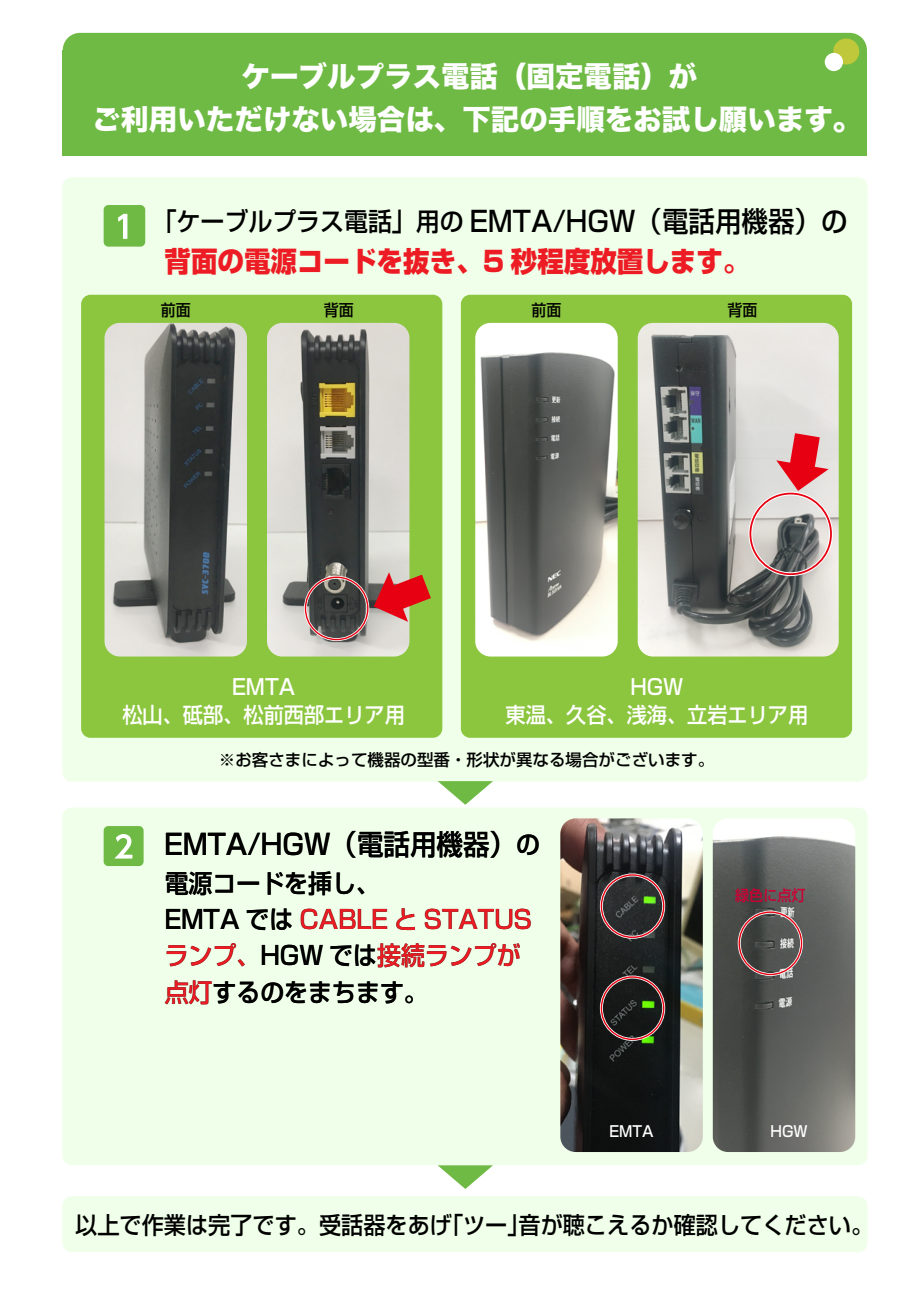
<style>
.page{position:relative;width:919px;height:1289px;background:#fff}
.page>*{position:absolute;margin:0;border:0;box-sizing:border-box;transform-origin:0 0}
.t1{font:28.5px/43.5px "Hira Kaku Std N W8";color:#fff;text-align:center}
.t2{font:800 28.2px/40.2px "Shin Go Pro";color:#ed1c24;scale:.94 1}
.t3{font:500 28.2px "Shin Go Pro";color:#000;scale:.94 1}
.t4{font:500 25.5px/36.3px "Shin Go Pro";color:#000;scale:.94 1}
.t5{font:500 23.55px "Shin Go Pro";color:#000;scale:.94 1}
.t6{font:500 21.45px/27.9px "Shin Go Pro";color:#fff;text-align:center;scale:.94 1}
.t7{font:500 16.5px "Shin Go Pro";color:#000}
.t8{font:500 15.9px "Shin Go Pro";color:#000;scale:.94 1}
.t9{font:500 15px "Shin Go Pro";color:#fff;scale:.94 1}
.t10{font:500 15px "Shin Go Pro";color:#c03;scale:.94 1}
.s1{font-weight:500;font-size:25.5px;color:#000}
.s2{font-weight:500;color:#000}
.s3{font-size:25.5px}
.s4{color:#ed1c24}
</style>
<div class="page">
<div style="left:62px;top:807px;width:805px;height:358px;background:#f0ffe9;border-radius:9px"></div>
<div style="left:62px;top:177px;width:805px;height:604px;background:#f0ffe9;border-radius:9px"></div>
<div style="left:62px;top:1196px;width:805px;height:56px;background:#f0ffe9;border-radius:9px"></div>
<div style="left:63px;top:50px;width:803px;height:105px;background:#6eba44"></div>
<div style="left:63px;top:33px;width:803px;height:34px;background:#6eba44;border-radius:17px"></div>
<div style="left:833px;top:38px;width:26px;height:27px;background:#bfc73b;border-radius:50%"></div>
<div style="left:824px;top:53px;width:18px;height:18px;background:#fff;border-radius:50%"></div>
<div style="left:104px;top:205px;width:41px;height:41px;background:#6eba44;border-radius:5px"></div>
<svg style="left:118px;top:214px;width:9px;height:25px"></svg>
<svg style="left:437px;top:781px;width:56px;height:23px"></svg>
<svg style="left:437px;top:1165px;width:56px;height:23px"></svg>
<div style="left:104px;top:826px;width:40px;height:40px;background:#6eba44;border-radius:5px"></div>
<svg style="left:115px;top:834px;width:17px;height:24px"></svg>
<div style="left:81px;top:295px;width:361px;height:442px;background:#8cc63f;border-radius:9px"></div>
<img style="left:104px;top:323px;width:143px;height:333px">
<img style="left:267px;top:323px;width:142px;height:333px">
<div style="left:304px;top:575px;width:65px;height:66px;border:3px solid #fff;border-radius:50%"></div>
<div style="left:305px;top:576px;width:63px;height:64px;border:1px solid #e60012;border-radius:50%"></div>
<svg style="left:374px;top:572px;width:57px;height:50px"></svg>
<div style="left:461px;top:295px;width:391px;height:442px;background:#8cc63f;border-radius:9px"></div>
<img style="left:475px;top:323px;width:142px;height:333px">
<img style="left:637px;top:323px;width:201px;height:333px">
<svg style="left:776px;top:433px;width:52px;height:58px;background:#e2737a"></svg>
<div style="left:748px;top:491px;width:84px;height:85px;border:4px solid #fff;border-radius:50%"></div>
<div style="left:749px;top:492px;width:82px;height:83px;border:2px solid #e60012;border-radius:50%"></div>
<img style="left:560px;top:818px;width:142px;height:333px">
<div style="left:600px;top:873px;width:65px;height:65px;border:3px solid #fff;border-radius:50%"></div>
<div style="left:600px;top:874px;width:64px;height:64px;border:1px solid #e60012;border-radius:50%"></div>
<div style="left:600px;top:975px;width:65px;height:65px;border:3px solid #fff;border-radius:50%"></div>
<div style="left:600px;top:976px;width:64px;height:64px;border:1px solid #e60012;border-radius:50%"></div>
<img style="left:712px;top:818px;width:143px;height:333px">
<div style="left:737px;top:910px;width:66px;height:65px;border:3px solid #fff;border-radius:50%"></div>
<div style="left:738px;top:911px;width:64px;height:64px;border:1px solid #e60012;border-radius:50%"></div>
<p class="t1" style="left:92px;top:55px;width:770px">ケーブルプラス電話（固定電話）が<br>ご利用いただけない場合は、下記の手順をお試し願います。</p>
<p class="t2" style="left:165px;top:198px;width:728px;text-indent:-12px"><span class="s1">「ケーブルプラス電話」用の</span> <span class="s2">EMTA/HGW（電話用機器）の</span>背面の電源コードを抜き、5 秒程度放置します。</p>
<p class="t8" style="left:161px;top:297px;width:33px">前面</p>
<p class="t8" style="left:324px;top:297px;width:33px">背面</p>
<p class="t8" style="left:531px;top:297px;width:33px">前面</p>
<p class="t8" style="left:727px;top:297px;width:33px">背面</p>
<p class="t6" style="left:122px;top:670px;width:302px">EMTA<br>松山、砥部、松前西部エリア用</p>
<p class="t6" style="left:505px;top:670px;width:323px">HGW<br>東温、久谷、浅海、立岩エリア用</p>
<p class="t7" style="left:219px;top:746px;width:496px">※お客さまによって機器の型番・形状が異なる場合がございます。</p>
<p class="t3" style="left:165px;top:821px;width:401px">EMTA/HGW（電話用機器）<span class="s3">の</span></p>
<p class="t4" style="left:165px;top:861px;width:392px">電源コードを挿し、<br>EMTA では <span class="s4">CABLE と STATUSランプ、</span>HGW では<span class="s4">接続ランプが点灯</span>するのをまちます。</p>
<p class="t10" style="left:735px;top:883px;width:77px">緑色に点灯</p>
<p class="t9" style="left:609px;top:1118px;width:48px">EMTA</p>
<p class="t9" style="left:770px;top:1118px;width:41px">HGW</p>
<p class="t5" style="left:75px;top:1206px;width:850px">以上で作業は完了です。受話器をあげ「ツー」音が聴こえるか確認してください。</p>
</div>
